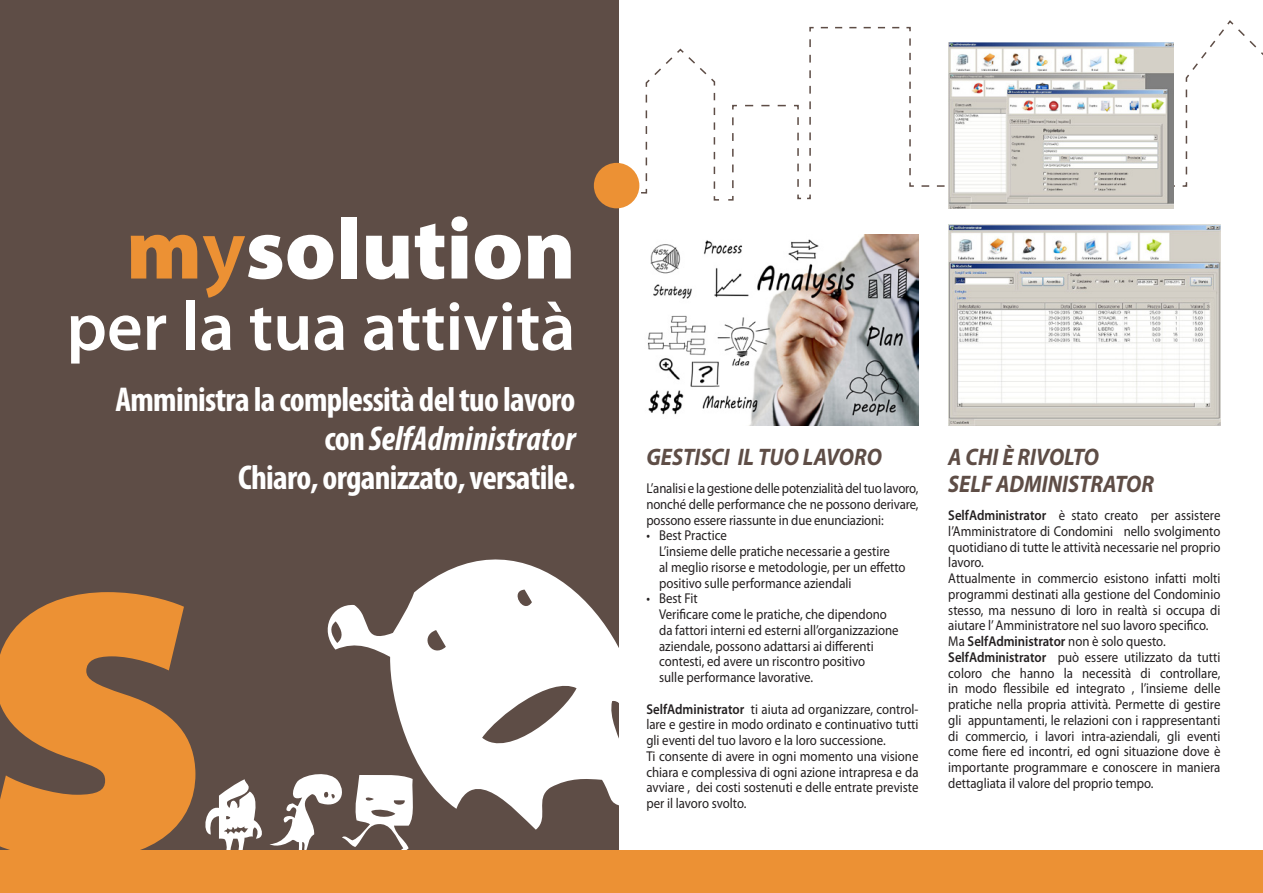
<style>
.page{position:relative;width:1263px;height:893px;background:#fff}
.page>*{position:absolute;margin:0;border:0;box-sizing:border-box;transform-origin:0 0}
.t1{font:900 87px "Myriad Pro";color:#fff}
.t2{font:600 69.15px "Myriad Pro";color:#fff}
.t3{font:700 condensed 34.5px/38.8px "Myriad Pro";letter-spacing:-.02em;color:#fff;text-align:right}
.titolo{font:italic 700 24px/27px "Myriad Pro";color:#5e4d46;scale:.9 1}
.testo{font:14.25px/15.8px "Myriad Pro";color:#231f20;text-align:justify;scale:.9 1}
.bullet{font:14.25px/15.8px "Myriad Pro";color:#231f20;scale:.9 1}
.s1{color:#ec9134}
.s2{font-weight:600;color:#ec9134}
.s3{font-style:italic}
.s4{font-weight:600}
</style>
<div class="page">
<svg style="left:625px;top:20px;width:638px;height:406px"></svg>
<img style="left:948px;top:43px;width:226px;height:165px">
<div style="left:0;top:0;width:618px;height:893px;background:#5e4d46"></div>
<svg style="left:327px;top:559px;width:291px;height:271px;fill:#fff"></svg>
<svg style="left:0;top:592px;width:195px;height:258px;fill:#ec9134"></svg>
<svg style="left:205px;top:770px;width:211px;height:80px"></svg>
<img style="left:628px;top:234px;width:290px;height:191px">
<div style="left:0;top:850px;width:1263px;height:43px;background:#ec9134"></div>
<div style="left:594px;top:163px;width:45px;height:45px;background:#ec9134;border-radius:50%"></div>
<img style="left:948px;top:225px;width:272px;height:200px">
<p class="t1" style="left:126px;top:200px;width:451px"><span class="s1">m</span><span class="s2">y</span>solution</p>
<p class="t2" style="left:67px;top:288px;width:510px">per la tua attività</p>
<p class="t3" style="left:115px;top:381px;width:462px">Amministra la complessità del tuo lavoro con <span class="s3">SelfAdministrator<br></span>Chiaro, organizzato, versatile.</p>
<p class="titolo" style="left:646px;top:443px;width:263px">GESTISCI IL TUO LAVORO</p>
<p class="testo" style="left:646px;top:481px;width:304px">L’analisi e la gestione delle potenzialità del tuo lavoro, nonché delle performance che ne possono derivare, possono essere riassunte in due enunciazioni:</p>
<p class="bullet" style="left:646px;top:528px;width:91px">• Best Practice</p>
<p class="bullet" style="left:659px;top:544px;width:275px">L’insieme delle pratiche necessarie a gestire<br>al meglio risorse e metodologie, per un effetto positivo sulle performance aziendali</p>
<p class="bullet" style="left:646px;top:591px;width:59px">• Best Fit</p>
<p class="bullet" style="left:659px;top:607px;width:268px">Verificare come le pratiche, che dipendono da fattori interni ed esterni all’organizzazione aziendale, possono adattarsi ai differenti contesti, ed avere un riscontro positivo<br>sulle performance lavorative.</p>
<p class="testo" style="left:646px;top:701px;width:304px"><span class="s4">SelfAdministrator</span> ti aiuta ad organizzare, control&shy;lare e gestire in modo ordinato e continuativo tutti gli eventi del tuo lavoro e la loro successione.</p>
<p class="testo" style="left:646px;top:748px;width:304px">Ti consente di avere in ogni momento una visione chiara e complessiva di ogni azione intrapresa e da avviare , dei costi sostenuti e delle entrate previste per il lavoro svolto.</p>
<p class="titolo" style="left:948px;top:443px;width:230px">A CHI È RIVOLTO<br>SELF ADMINISTRATOR</p>
<p class="testo" style="left:948px;top:508px;width:304px"><span class="s4">SelfAdministrator</span> è stato creato per assistere l’Amministratore di Condomini nello svolgimento quotidiano di tutte le attività necessarie nel proprio lavoro.</p>
<p class="testo" style="left:948px;top:571px;width:304px">Attualmente in commercio esistono infatti molti programmi destinati alla gestione del Condominio stesso, ma nessuno di loro in realtà si occupa di aiutare l’ Amministratore nel suo lavoro specifico.</p>
<p class="testo" style="left:948px;top:634px;width:243px">Ma <span class="s4">SelfAdministrator</span> non è solo questo.</p>
<p class="testo" style="left:948px;top:649px;width:304px"><span class="s4">SelfAdministrator</span> può essere utilizzato da tutti coloro che hanno la necessità di controllare, in modo flessibile ed integrato , l’insieme delle pratiche nella propria attività. Permette di gestire gli appuntamenti, le relazioni con i rappresentanti di commercio, i lavori intra-aziendali, gli eventi come fiere ed incontri, ed ogni situazione dove è importante programmare e conoscere in maniera dettagliata il valore del proprio tempo.</p>
</div>
